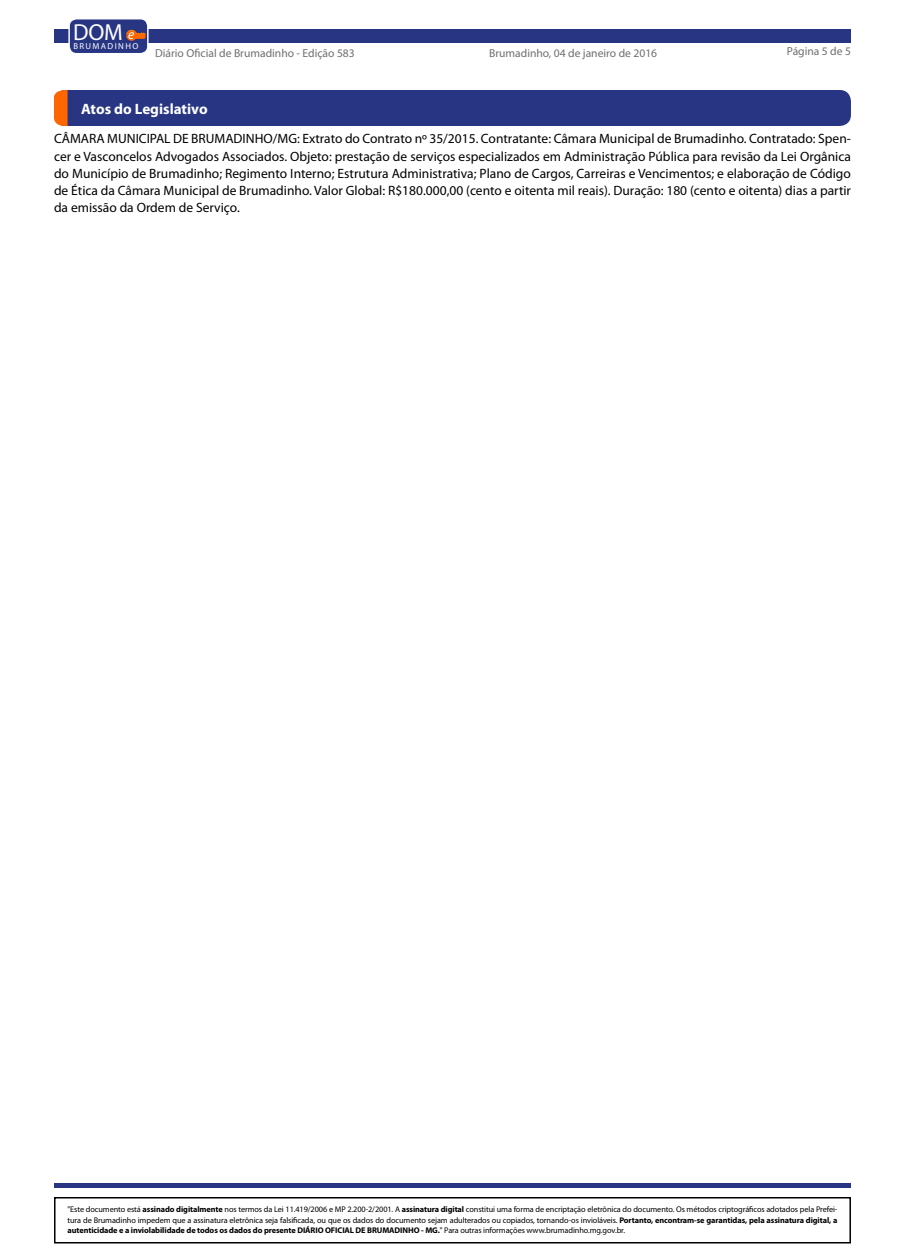
<style>
.page{position:relative;width:905px;height:1260px;background:#fff}
.page>*{position:absolute;margin:0;border:0;box-sizing:border-box;transform-origin:0 0}
.t1{font:23.25px "Myriad Pro";color:#fff}
.t2{font:700 15px "Myriad Pro";color:#fff}
.t3{font:13.5px/17.2px "Myriad Pro";color:#000;text-align:justify}
.t4{font:11.55px "Myriad Pro";color:#706f6f}
.t5{font:8.7px "Myriad Pro";letter-spacing:.16em;color:#fff}
.t6{font:8.25px/10.5px "Myriad Pro";letter-spacing:-.01em;color:#000;text-align:justify}
.s1{font-weight:700}
</style>
<div class="page">
<div style="left:54px;top:29px;width:796px;height:14px;background:#283583"></div>
<hr style="left:55px;top:1184px;width:795px;height:4px;background:#283583">
<div style="left:54px;top:1197px;width:796px;height:47px;border:2px solid #000"></div>
<div style="left:69px;top:19px;width:79px;height:35px;background:#283583;border-radius:8px"></div>
<div style="left:68px;top:18px;width:80px;height:36px;border:1px solid #fff;border-radius:8px"></div>
<svg style="left:126px;top:30px;width:20px;height:11px"></svg>
<div style="left:54px;top:90px;width:796px;height:36px;background:#283583;border-radius:11px"></div>
<svg style="left:54px;top:90px;width:14px;height:36px"></svg>
<h1 class="t1" style="left:73px;top:17px;width:51px">DOM</h1>
<p class="t5" style="left:73px;top:40px;width:66px">BRUMADINHO</p>
<h3 class="t4" style="left:155px;top:46px;width:201px">Diário Oficial de Brumadinho - Edição 583</h3>
<h3 class="t4" style="left:489px;top:46px;width:169px">Brumadinho, 04 de janeiro de 2016</h3>
<h3 class="t4" style="left:786px;top:44px;width:66px">Página 5 de 5</h3>
<h2 class="t2" style="left:81px;top:99px;width:128px">Atos do Legislativo</h2>
<p class="t3" style="left:54px;top:130px;width:798px">CÂMARA MUNICIPAL DE BRUMADINHO/MG: Extrato do Contrato nº 35/2015. Contratante: Câmara Municipal de Brumadinho. Contratado: Spen&shy;cer e Vasconcelos Advogados Associados. Objeto: prestação de serviços especializados em Administração Pública para revisão da Lei Orgânica do Município de Brumadinho; Regimento Interno; Estrutura Administrativa; Plano de Cargos, Carreiras e Vencimentos; e elaboração de Código de Ética da Câmara Municipal de Brumadinho. Valor Global: R$180.000,00 (cento e oitenta mil reais). Duração: 180 (cento e oitenta) dias a partir da emissão da Ordem de Serviço.</p>
<p class="t6" style="left:68px;top:1204px;width:771px">"Este documento está <span class="s1">assinado digitalmente</span> nos termos da Lei 11.419/2006 e MP 2.200-2/2001. A <span class="s1">assinatura digital</span> constitui uma forma de encriptação eletrônica do documento. Os métodos criptográficos adotados pela Prefei&shy;tura de Brumadinho impedem que a assinatura eletrônica seja falsificada, ou que os dados do documento sejam adulterados ou copiados, tornando-os invioláveis. <span class="s1">Portanto, encontram-se garantidas, pela assinatura digital, a autenticidade e a inviolabilidade de todos os dados do presente DIÁRIO OFICIAL DE BRUMADINHO - MG.</span>" Para outras informações www.brumadinho.mg.gov.br.</p>
</div>
